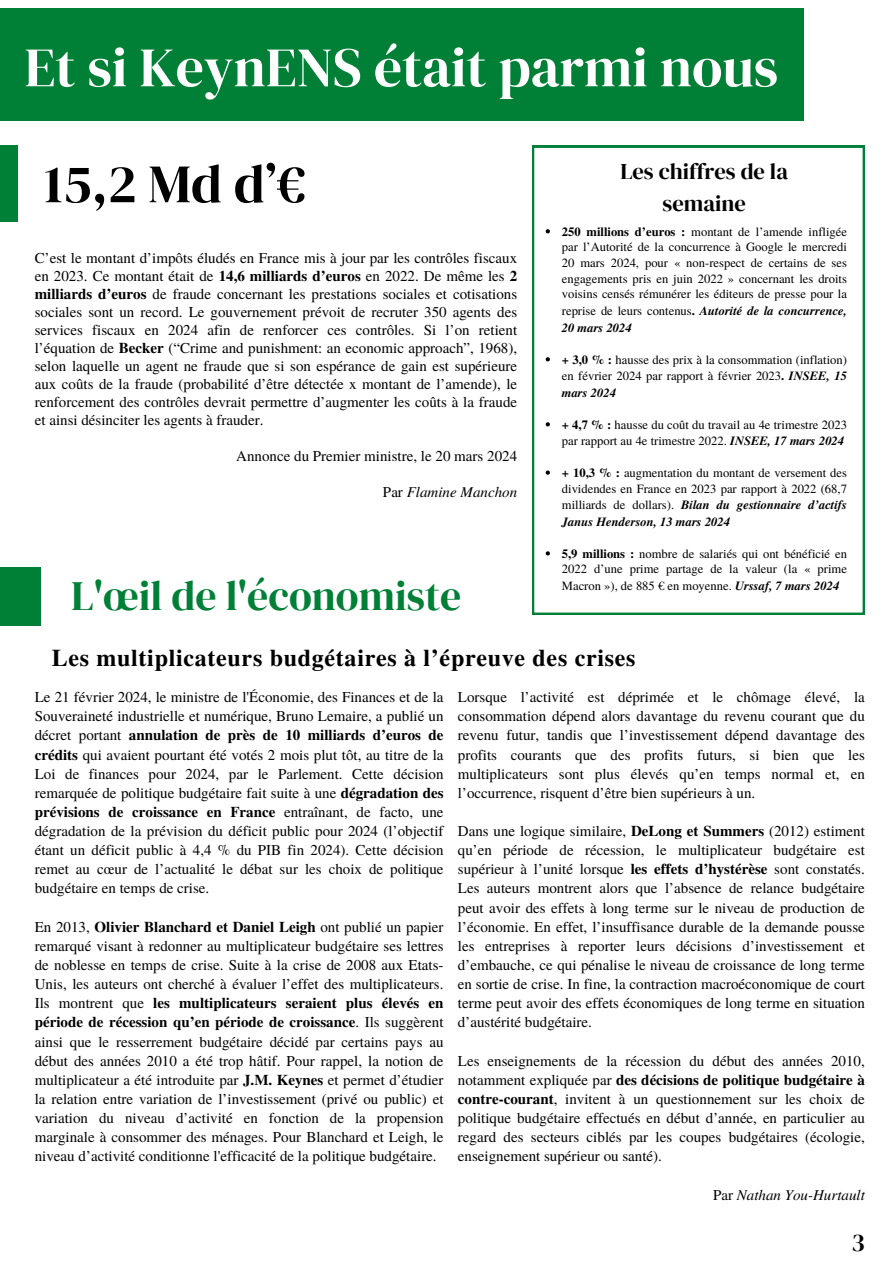
<style>
.page{position:relative;width:894px;height:1264px;background:#fff}
.page>*{position:absolute;margin:0;border:0;box-sizing:border-box;transform-origin:0 0}
.t1{font:55.5px "DM Serif Display";color:#fff}
.t2{font:54px "DM Serif Display";color:#000}
.t3{font:41.85px "DM Serif Display";color:#008037}
.t4{font:24.9px "DM Serif Display";color:#000}
.t5{font:700 24px "Te X Gyre Termes";letter-spacing:.03em;color:#000}
.t6{font:22.5px/31.5px "DM Serif Display";color:#000;text-align:center}
.t7{font:15px/19.2px "Te X Gyre Termes";color:#000;text-align:justify}
.t8{font:italic 15px "Te X Gyre Termes";color:#000}
.t9{font:12.6px/16px "Te X Gyre Termes";color:#000;text-align:justify}
.s1{font-weight:700}
.s2{font-weight:700;font-style:italic}
.s3{font-style:normal}
</style>
<div class="page">
<div style="left:0;top:8px;width:803px;height:113px;background:#008037"></div>
<div style="left:0;top:567px;width:40px;height:59px;background:#008037"></div>
<div style="left:0;top:146px;width:18px;height:76px;background:#008037"></div>
<svg style="left:532px;top:146px;width:332px;height:469px"></svg>
<svg style="left:545px;top:229px;width:4px;height:4px"></svg>
<svg style="left:545px;top:357px;width:4px;height:4px"></svg>
<svg style="left:545px;top:422px;width:4px;height:4px"></svg>
<svg style="left:545px;top:470px;width:4px;height:4px"></svg>
<svg style="left:545px;top:551px;width:4px;height:4px"></svg>
<h1 class="t1" style="left:25px;top:29px;width:754px">Et si KeynENS était parmi nous</h1>
<h2 class="t2" style="left:44px;top:146px;width:263px">15,2 Md d’€</h2>
<h3 class="t6" style="left:620px;top:156px;width:169px">Les chiffres de la semaine</h3>
<p class="t9" style="left:561px;top:222px;width:286px"><span class="s1">250 millions d’euros :</span> montant de l’amende infligée par l’Autorité de la concurrence à Google le mercredi 20 mars 2024, pour « non-respect de certains de ses engagements pris en juin 2022 » concernant les droits voisins censés rémunérer les éditeurs de presse pour la reprise de leurs contenus<span class="s1">.</span> <span class="s2">Autorité de la concurrence, 20 mars 2024</span></p>
<p class="t9" style="left:561px;top:350px;width:286px;line-height:16.8px"><span class="s1">+ 3,0 % :</span> hausse des prix à la consommation (inflation) en février 2024 par rapport à février 2023<span class="s1">.</span> <span class="s2">INSEE, 15 mars 2024</span></p>
<p class="t9" style="left:561px;top:415px;width:286px;line-height:16.8px"><span class="s1">+ 4,7 % :</span> hausse du coût du travail au 4e trimestre 2023 par rapport au 4e trimestre 2022. <span class="s2">INSEE, 17 mars 2024</span></p>
<p class="t9" style="left:561px;top:463px;width:286px;line-height:16.5px"><span class="s1">+ 10,3 % :</span> augmentation du montant de versement des dividendes en France en 2023 par rapport à 2022 (68,7 milliards de dollars). <span class="s2">Bilan du gestionnaire d’actifs Janus Henderson, 13 mars 2024</span></p>
<p class="t9" style="left:561px;top:544px;width:286px"><span class="s1">5,9 millions :</span> nombre de salariés qui ont bénéficié en 2022 d’une prime partage de la valeur (la « prime Macron »), de 885 € en moyenne. <span class="s2">Urssaf, 7 mars 2024</span></p>
<p class="t7" style="left:35px;top:248px;width:484px;line-height:18px">C’est le montant d’impôts éludés en France mis à jour par les contrôles fiscaux en 2023. Ce montant était de <span class="s1">14,6 milliards d’euros</span> en 2022. De même les <span class="s1">2 milliards d’euros</span> de fraude concernant les prestations sociales et cotisations sociales sont un record. Le gouvernement prévoit de recruter 350 agents des services fiscaux en 2024 afin de renforcer ces contrôles. Si l’on retient l’équation de <span class="s1">Becker</span> (“Crime and punishment: an economic approach”, 1968), selon laquelle un agent ne fraude que si son espérance de gain est supérieure aux coûts de la fraude (probabilité d’être détectée x montant de l’amende), le renforcement des contrôles devrait permettre d’augmenter les coûts à la fraude et ainsi désinciter les agents à frauder.</p>
<p class="t7" style="left:236px;top:445px;width:282px">Annonce du Premier ministre, le 20 mars 2024</p>
<p class="t8" style="left:383px;top:480px;width:136px"><span class="s3">Par</span> Flamine Manchon</p>
<h3 class="t3" style="left:71px;top:567px;width:391px">L'œil de l'économiste</h3>
<h3 class="t5" style="left:52px;top:639px;width:585px">Les multiplicateurs budgétaires à l’épreuve des crises</h3>
<p class="t7" style="left:35px;top:686px;width:410px">Le 21 février 2024, le ministre de l'Économie, des Finances et de la Souveraineté industrielle et numérique, Bruno Lemaire, a publié un décret portant <span class="s1">annulation de près de 10 milliards d’euros de crédits</span> qui avaient pourtant été votés 2 mois plut tôt, au titre de la Loi de finances pour 2024, par le Parlement. Cette décision remarquée de politique budgétaire fait suite à une <span class="s1">dégradation des prévisions de croissance en France</span> entraînant, de facto, une dégradation de la prévision du déficit public pour 2024 (l’objectif étant un déficit public à 4,4 % du PIB fin 2024). Cette décision remet au cœur de l’actualité le débat sur les choix de politique budgétaire en temps de crise.</p>
<p class="t7" style="left:35px;top:916px;width:410px">En 2013, <span class="s1">Olivier Blanchard et Daniel Leigh</span> ont publié un papier remarqué visant à redonner au multiplicateur budgétaire ses lettres de noblesse en temps de crise. Suite à la crise de 2008 aux Etats-Unis, les auteurs ont cherché à évaluer l’effet des multiplicateurs.<br>Ils montrent que <span class="s1">les multiplicateurs seraient plus élevés en période de récession qu’en période de croissance</span>. Ils suggèrent ainsi que le resserrement budgétaire décidé par certains pays au début des années 2010 a été trop hâtif. Pour rappel, la notion de multiplicateur a été introduite par <span class="s1">J.M. Keynes</span> et permet d’étudier la relation entre variation de l’investissement (privé ou public) et variation du niveau d’activité en fonction de la propension marginale à consommer des ménages. Pour Blanchard et Leigh, le niveau d’activité conditionne l'efficacité de la politique budgétaire.</p>
<p class="t7" style="left:457px;top:686px;width:408px">Lorsque l’activité est déprimée et le chômage élevé, la consommation dépend alors davantage du revenu courant que du revenu futur, tandis que l’investissement dépend davantage des profits courants que des profits futurs, si bien que les multiplicateurs sont plus élevés qu’en temps normal et, en l’occurrence, risquent d’être bien supérieurs à un.</p>
<p class="t7" style="left:457px;top:820px;width:408px">Dans une logique similaire, <span class="s1">DeLong et Summers</span> (2012) estiment qu’en période de récession, le multiplicateur budgétaire est supérieur à l’unité lorsque <span class="s1">les effets d’hystérèse</span> sont constatés.<br>Les auteurs montrent alors que l’absence de relance budgétaire peut avoir des effets à long terme sur le niveau de production de l’économie. En effet, l’insuffisance durable de la demande pousse les entreprises à reporter leurs décisions d’investissement et d’embauche, ce qui pénalise le niveau de croissance de long terme en sortie de crise. In fine, la contraction macroéconomique de court terme peut avoir des effets économiques de long terme en situation d’austérité budgétaire.</p>
<p class="t7" style="left:457px;top:1050px;width:408px">Les enseignements de la récession du début des années 2010, notamment expliquée par <span class="s1">des décisions de politique budgétaire à contre-courant</span>, invitent à un questionnement sur les choix de politique budgétaire effectués en début d’année, en particulier au regard des secteurs ciblés par les coupes budgétaires (écologie, enseignement supérieur ou santé).</p>
<p class="t8" style="left:712px;top:1183px;width:153px"><span class="s3">Par</span> Nathan You-Hurtault</p>
<h3 class="t4" style="left:851px;top:1224px;width:15px">3</h3>
</div>
